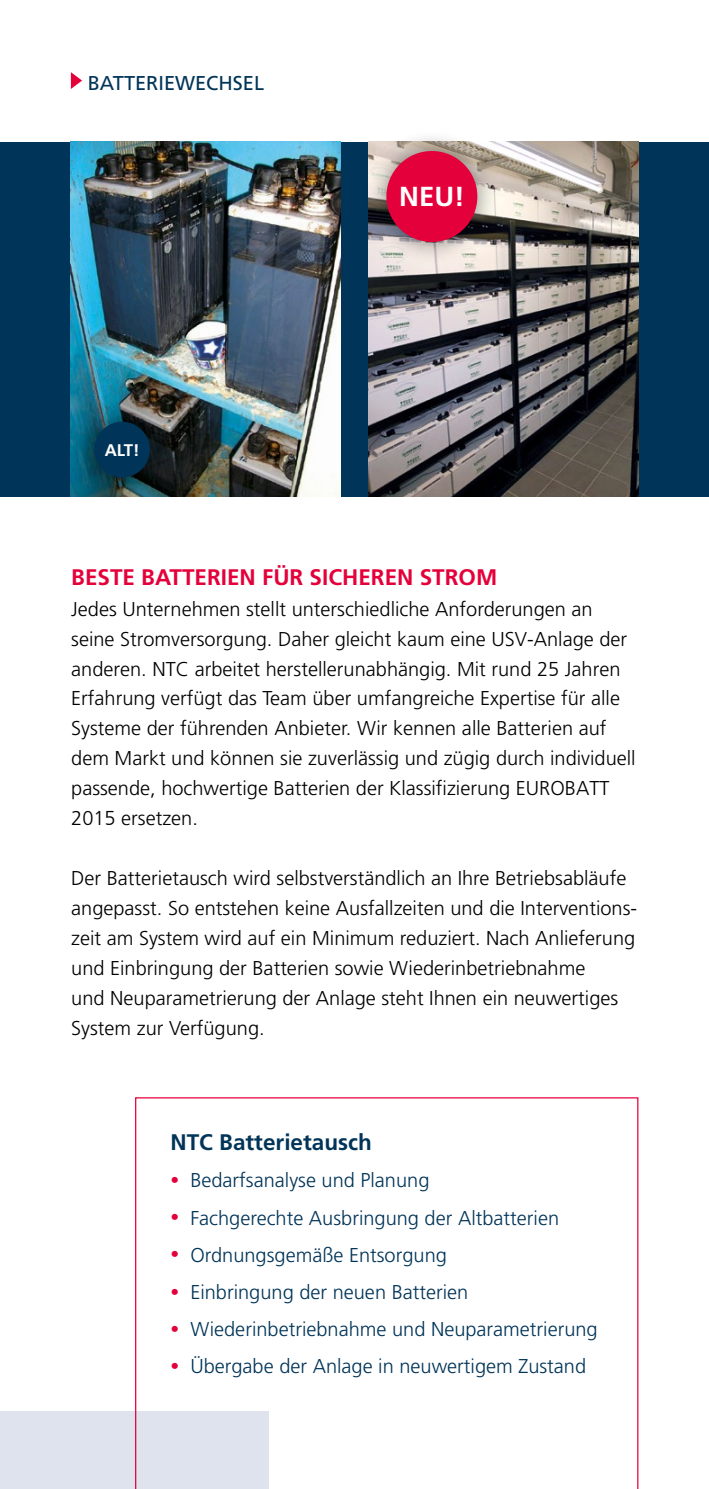
<style>
.page{position:relative;width:709px;height:1489px;background:#fff}
.page>*{position:absolute;margin:0;border:0;box-sizing:border-box;transform-origin:0 0}
.t1{font:700 27.5px "Frutiger";color:#fff}
.t2{font:700 22.5px "Frutiger";color:#e4003a}
.t3{font:700 22.5px "Frutiger";color:#003458}
.t4{font:300 20px/29.8px "Frutiger";color:#000}
.t5{font:300 20px "Frutiger";color:#003458}
.t6{font:20px "Frutiger";color:#003458}
.t7{font:700 16.75px "Frutiger";color:#fff}
.s1{font-size:17.5px;color:#e4003a}
</style>
<div class="page">
<div style="left:0;top:1411px;width:268px;height:77px;background:#dfe3ed"></div>
<div style="left:0;top:142px;width:709px;height:354px;background:#003458"></div>
<svg style="left:71px;top:72px;width:11px;height:17px"></svg>
<img style="left:71px;top:142px;width:269px;height:354px">
<img style="left:369px;top:142px;width:269px;height:354px">
<svg style="left:135px;top:1097px;width:503px;height:391px"></svg>
<div style="left:364px;top:129px;width:135px;height:135px;background:#000;opacity:.5"></div>
<div style="left:386px;top:151px;width:91px;height:91px;background:#e4003a;border-radius:50%"></div>
<div style="left:72px;top:399px;width:100px;height:100px;background:#000;opacity:.5"></div>
<div style="left:94px;top:422px;width:56px;height:55px;background:#003458;border-radius:50%"></div>
<p class="t6" style="left:88px;top:72px;width:178px">BATTERIEWECHSEL</p>
<p class="t7" style="left:105px;top:440px;width:36px">ALT!</p>
<h1 class="t1" style="left:399px;top:180px;width:67px">NEU!</h1>
<p class="t2" style="left:71px;top:563px;width:427px">BESTE BATTERIEN FÜR SICHEREN STROM</p>
<p class="t4" style="left:71px;top:594px;width:566px">Jedes Unternehmen stellt unterschiedliche Anforderungen an seine Stromversorgung. Daher gleicht kaum eine USV-Anlage der anderen. NTC arbeitet herstellerunabhängig. Mit rund 25 Jahren Erfahrung verfügt das Team über umfangreiche Expertise für alle Systeme der führenden Anbieter. Wir kennen alle Batterien auf dem Markt und können sie zuverlässig und zügig durch individuell passende, hochwertige Batterien der Klassifizierung EUROBATT 2015 ersetzen.</p>
<p class="t4" style="left:71px;top:862px;width:567px">Der Batterietausch wird selbstverständlich an Ihre Betriebsabläufe angepasst. So entstehen keine Ausfallzeiten und die Interventions&shy;zeit am System wird auf ein Minimum reduziert. Nach Anlieferung und Einbringung der Batterien sowie Wiederinbetriebnahme<br>und Neuparametrierung der Anlage steht Ihnen ein neuwertiges System zur Verfügung.</p>
<p class="t3" style="left:170px;top:1129px;width:203px">NTC Batterietausch</p>
<p class="t5" style="left:170px;top:1169px;width:260px"><span class="s1">•</span> Bedarfsanalyse und Planung</p>
<p class="t5" style="left:170px;top:1206px;width:390px"><span class="s1">•</span> Fachgerechte Ausbringung der Altbatterien</p>
<p class="t5" style="left:170px;top:1243px;width:278px"><span class="s1">•</span> Ordnungsgemäße Entsorgung</p>
<p class="t5" style="left:170px;top:1280px;width:299px"><span class="s1">•</span> Einbringung der neuen Batterien</p>
<p class="t5" style="left:170px;top:1317px;width:429px"><span class="s1">•</span> Wiederinbetriebnahme und Neuparametrierung</p>
<p class="t5" style="left:170px;top:1354px;width:417px"><span class="s1">•</span> Übergabe der Anlage in neuwertigem Zustand</p>
</div>
